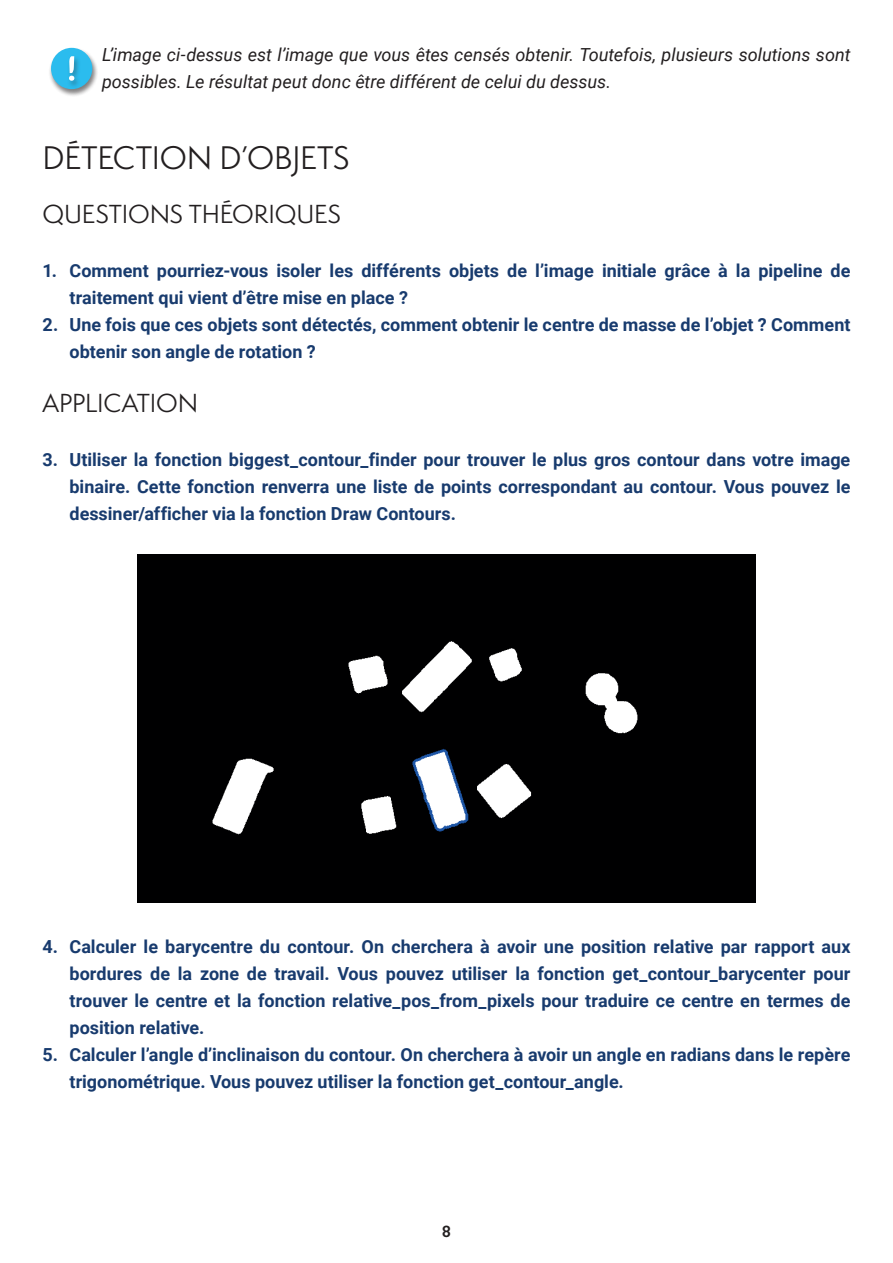
<style>
.page{position:relative;width:893px;height:1263px;background:#fff}
.page>*{position:absolute;margin:0;border:0;box-sizing:border-box;transform-origin:0 0}
.t1{font:30px "Semplicita Pro";letter-spacing:-.01em;color:#231f20}
.t2{font:24px "Semplicita Pro";letter-spacing:-.005em;color:#231f20}
.t3{font:700 18px/27px "Roboto";color:#183b6e}
.t4{font:italic 18px/27px "Roboto";color:#231f20}
.t5{font:700 15px "Semplicita Pro";color:#231f20}
</style>
<div class="page">
<div style="left:137px;top:555px;width:619px;height:348px;background:#000001"></div>
<div style="left:48px;top:47px;width:51px;height:51px;background:#231f20;opacity:.35"></div>
<div style="left:51px;top:48px;width:41px;height:41px;background:#2bbcee;border-radius:50%"></div>
<div style="left:67px;top:55px;width:14px;height:34px;background:#231f20;opacity:.35"></div>
<svg style="left:69px;top:56px;width:5px;height:25px"></svg>
<p class="t4" style="left:102px;top:41px;width:750px">L’image ci-dessus est l’image que vous êtes censés obtenir. Toutefois, plusieurs solutions sont possibles. Le résultat peut donc être différent de celui du dessus.</p>
<h1 class="t1" style="left:43px;top:137px;width:309px">DÉTECTION D’OBJETS</h1>
<h2 class="t2" style="left:43px;top:197px;width:300px">QUESTIONS THÉORIQUES</h2>
<p class="t3" style="left:70px;top:257px;width:782px;text-indent:-27px">1. Comment pourriez-vous isoler les différents objets de l’image initiale grâce à la pipeline de traitement qui vient d’être mise en place ?</p>
<p class="t3" style="left:70px;top:311px;width:782px;text-indent:-27px">2. Une fois que ces objets sont détectés, comment obtenir le centre de masse de l’objet ? Comment obtenir son angle de rotation ?</p>
<h2 class="t2" style="left:43px;top:386px;width:157px">APPLICATION</h2>
<p class="t3" style="left:70px;top:446px;width:782px;text-align:justify;text-indent:-27px">3. Utiliser la fonction biggest_contour_finder pour trouver le plus gros contour dans votre image binaire. Cette fonction renverra une liste de points correspondant au contour. Vous pouvez le dessiner/afficher via la fonction Draw Contours.</p>
<p class="t3" style="left:70px;top:932px;width:782px;text-align:justify;text-indent:-27px">4. Calculer le barycentre du contour. On cherchera à avoir une position relative par rapport aux bordures de la zone de travail. Vous pouvez utiliser la fonction get_contour_barycenter pour trouver le centre et la fonction relative_pos_from_pixels pour traduire ce centre en termes de position relative.</p>
<p class="t3" style="left:70px;top:1040px;width:782px;text-indent:-27px">5. Calculer l’angle d’inclinaison du contour. On cherchera à avoir un angle en radians dans le repère trigonométrique. Vous pouvez utiliser la fonction get_contour_angle.</p>
<p class="t5" style="left:442px;top:1220px;width:11px">8</p>
</div>
